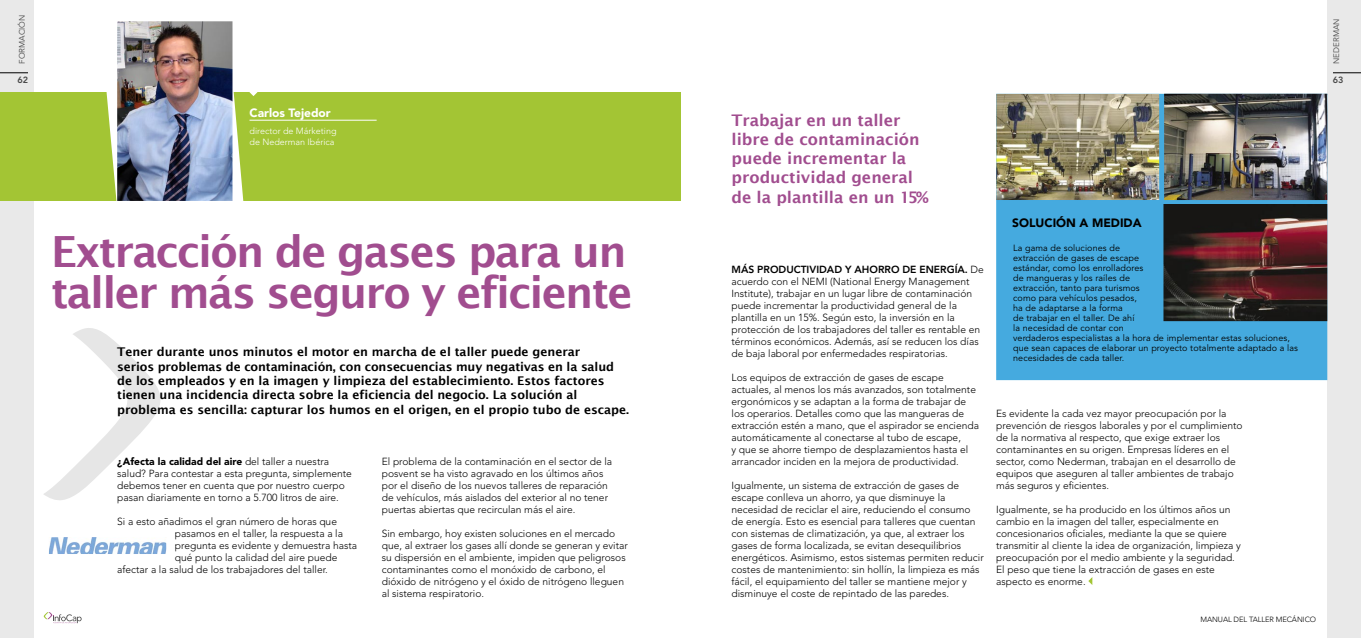
<style>
.page{position:relative;width:1361px;height:638px;background:#fff}
.page>*{position:absolute;margin:0;border:0;box-sizing:border-box;transform-origin:0 0}
.t1{font:600 43px/41px "Lucida Sans";letter-spacing:-.04em;color:#a14d8f}
.t2{font:600 16px/19.2px "Lucida Sans";color:#a14d8f}
.t3{font:600 12px/14.4px "Lucida Sans";color:#000}
.t4{font:900 12px "Avenir";color:#000}
.t5{font:900 12px "Avenir";color:#fff}
.t6{font:300 10.3px/12px "Avenir";color:#000}
.t7{font:300 10.2px/12px "Avenir";color:#000}
.t8{font:9px/10px "Avenir";letter-spacing:.01em;color:#000}
.t9{font:300 9px/11px "Avenir";color:#fff}
.t10{font:800 9px "Avenir";color:#484848}
.t11{font:8px "Avenir";color:#484848}
.t12{font:300 7.5px "Avenir";letter-spacing:-.01em;color:#000}
.s1{font-weight:900}
.s2{font-weight:800}
</style>
<div class="page">
<div style="left:0;top:0;width:34px;height:638px;background:#e9e9e9"></div>
<svg style="left:0;top:73px;width:28px;height:1px"></svg>
<svg style="left:43px;top:612px;width:39px;height:12px"></svg>
<div style="left:1327px;top:0;width:34px;height:638px;background:#e9e9e9"></div>
<svg style="left:1333px;top:73px;width:28px;height:1px"></svg>
<div style="left:0;top:92px;width:680px;height:109px;background:#a3c534"></div>
<svg style="left:44px;top:328px;width:117px;height:172px"></svg>
<hr style="left:249px;top:120px;width:128px;height:1px;background:#fff">
<svg style="left:106px;top:21px;width:151px;height:180px"></svg>
<svg style="left:1088px;top:577px;width:5px;height:8px"></svg>
<img style="left:117px;top:21px;width:115px;height:180px">
<div style="left:996px;top:94px;width:331px;height:286px;background:#45aadf"></div>
<img style="left:996px;top:94px;width:163px;height:106px">
<img style="left:1164px;top:94px;width:163px;height:106px">
<img style="left:1163px;top:204px;width:164px;height:117px">
<img style="left:49px;top:537px;width:117px;height:17px">
<p class="t11" style="left:18px;top:64px;width:51px;rotate:-90deg">FORMACIÓN</p>
<p class="t10" style="left:17px;top:74px;width:12px">62</p>
<p class="t5" style="left:249px;top:106px;width:83px">Carlos Tejedor</p>
<p class="t9" style="left:249px;top:125px;width:89px">director de Márketing de Nederman Ibérica</p>
<p class="t1" style="left:51px;top:231px;width:583px">Extracción de gases para un taller más seguro y eficiente</p>
<p class="t3" style="left:117px;top:345px;width:465px">Tener durante unos minutos el motor en marcha de el taller puede generar</p>
<p class="t3" style="left:117px;top:359px;width:513px">serios problemas de contaminación, con consecuencias muy negativas en la salud de los empleados y en la imagen y limpieza del establecimiento. Estos factores tienen una incidencia directa sobre la eficiencia del negocio. La solución al problema es sencilla: capturar los humos en el origen, en el propio tubo de escape.</p>
<p class="t7" style="left:117px;top:455px;width:236px"><span class="s1">¿Afecta la calidad del aire</span> del taller a nuestra salud? Para contestar a esta pregunta, simplemente debemos tener en cuenta que por nuestro cuerpo pasan diariamente en torno a 5.700 litros de aire.</p>
<p class="t7" style="left:117px;top:515px;width:221px">Si a esto añadimos el gran número de horas que</p>
<p class="t7" style="left:175px;top:527px;width:170px">pasamos en el taller, la respuesta a la</p>
<p class="t7" style="left:175px;top:539px;width:184px">pregunta es evidente y demuestra hasta</p>
<p class="t7" style="left:175px;top:551px;width:164px">qué punto la calidad del aire puede</p>
<p class="t7" style="left:117px;top:563px;width:212px">afectar a la salud de los trabajadores del taller.</p>
<p class="t7" style="left:382px;top:455px;width:232px">El problema de la contaminación en el sector de la posvent se ha visto agravado en los últimos años por el diseño de los nuevos talleres de reparación de vehículos, más aislados del exterior al no tener puertas abiertas que recirculan más el aire.</p>
<p class="t7" style="left:382px;top:527px;width:247px">Sin embargo, hoy existen soluciones en el mercado que, al extraer los gases allí donde se generan y evitar su dispersión en el ambiente, impiden que peligrosos contaminantes como el monóxido de carbono, el dióxido de nitrógeno y el óxido de nitrógeno lleguen al sistema respiratorio.</p>
<p class="t2" style="left:731px;top:110px;width:199px">Trabajar en un taller libre de contaminación puede incrementar la productividad general de la plantilla en un 15%</p>
<p class="t6" style="left:731px;top:263px;width:254px"><span class="s2">MÁS PRODUCTIVIDAD Y AHORRO DE ENERGÍA.</span> De acuerdo con el NEMI (National Energy Management Institute), trabajar en un lugar libre de contaminación puede incrementar la productividad general de la plantilla en un 15%. Según esto, la inversión en la protección de los trabajadores del taller es rentable en términos económicos. Además, así se reducen los días de baja laboral por enfermedades respiratorias.</p>
<p class="t6" style="left:731px;top:371px;width:249px">Los equipos de extracción de gases de escape actuales, al menos los más avanzados, son totalmente ergonómicos y se adaptan a la forma de trabajar de los operarios. Detalles como que las mangueras de extracción estén a mano, que el aspirador se encienda automáticamente al conectarse al tubo de escape,<br>y que se ahorre tiempo de desplazamientos hasta el arrancador inciden en la mejora de productividad.</p>
<p class="t6" style="left:731px;top:479px;width:254px">Igualmente, un sistema de extracción de gases de escape conlleva un ahorro, ya que disminuye la necesidad de reciclar el aire, reduciendo el consumo de energía. Esto es esencial para talleres que cuentan con sistemas de climatización, ya que, al extraer los gases de forma localizada, se evitan desequilibrios energéticos. Asimismo, estos sistemas permiten reducir costes de mantenimiento: sin hollín, la limpieza es más fácil, el equipamiento del taller se mantiene mejor y disminuye el coste de repintado de las paredes.</p>
<p class="t4" style="left:1012px;top:216px;width:131px">SOLUCIÓN A MEDIDA</p>
<p class="t8" style="left:1013px;top:243px;width:286px">La gama de soluciones de<br>extracción de gases de escape<br>estándar, como los enrolladores<br>de mangueras y los raíles de<br>extracción, tanto para turismos<br>como para vehículos pesados,<br>ha de adaptarse a la forma<br>de trabajar en el taller. De ahí<br>la necesidad de contar con<br>verdaderos especialistas a la hora de implementar estas soluciones, que sean capaces de elaborar un proyecto totalmente adaptado a las necesidades de cada taller.</p>
<p class="t6" style="left:996px;top:407px;width:248px">Es evidente la cada vez mayor preocupación por la prevención de riesgos laborales y por el cumplimiento de la normativa al respecto, que exige extraer los contaminantes en su origen. Empresas líderes en el sector, como Nederman, trabajan en el desarrollo de equipos que aseguren al taller ambientes de trabajo más seguros y eficientes.</p>
<p class="t6" style="left:996px;top:503px;width:246px">Igualmente, se ha producido en los últimos años un cambio en la imagen del taller, especialmente en concesionarios oficiales, mediante la que se quiere transmitir al cliente la idea de organización, limpieza y preocupación por el medio ambiente y la seguridad.<br>El peso que tiene la extracción de gases en este aspecto es enorme.</p>
<p class="t12" style="left:1200px;top:615px;width:117px">MANUAL DEL TALLER MECÁNICO</p>
<p class="t11" style="left:1331px;top:64px;width:47px;rotate:-90deg">NEDERMAN</p>
<p class="t10" style="left:1333px;top:74px;width:12px">63</p>
</div>
